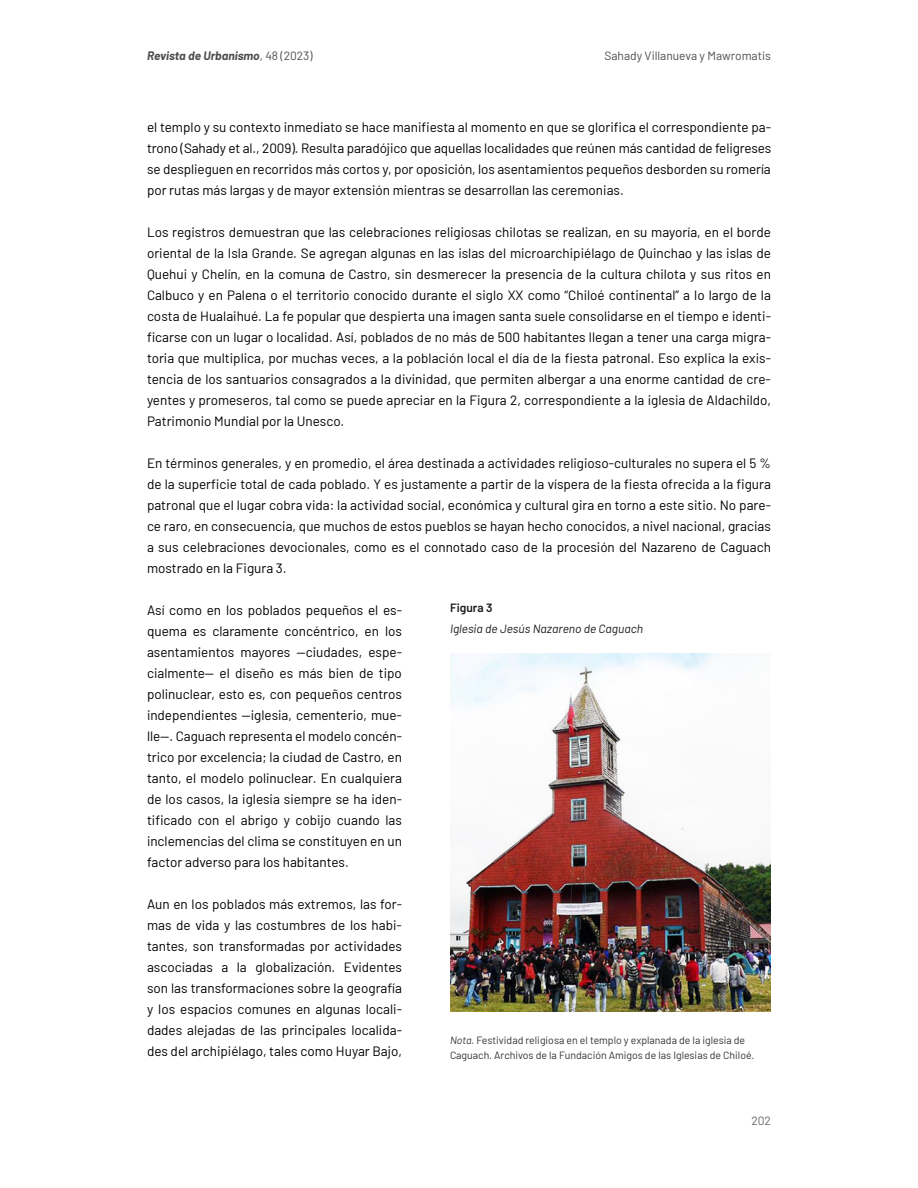
<style>
.page{position:relative;width:918px;height:1188px;background:#fff}
.page>*{position:absolute;margin:0;border:0;box-sizing:border-box;transform-origin:0 0}
.t1{font:13.5px/21px "Barlow";color:#000;text-align:justify}
.t2{font:italic 12px "Barlow";color:#1a1a1a}
.t3{font:italic 700 12px "Barlow";color:#4d4d4d}
.t4{font:12px "Barlow";color:#4d4d4d}
.t5{font:600 12px "Barlow";color:#1a1a1a}
.t6{font:12px "Barlow";color:#666}
.t7{font:10.5px/15px "Barlow";color:#333}
.s1{font-weight:400;font-style:normal}
.s2{font-style:italic}
</style>
<div class="page">
<img style="left:450px;top:654px;width:321px;height:357px">
<p class="t3" style="left:147px;top:47px;width:167px">Revista de Urbanismo<span class="s1">, 48 (2023)</span></p>
<p class="t4" style="left:604px;top:47px;width:168px">Sahady Villanueva y Mawromatis</p>
<p class="t1" style="left:147px;top:116px;width:626px">el templo y su contexto inmediato se hace manifiesta al momento en que se glorifica el correspondiente pa&shy;trono (Sahady et al., 2009). Resulta paradójico que aquellas localidades que reúnen más cantidad de feligreses se desplieguen en recorridos más cortos y, por oposición, los asentamientos pequeños desborden su romería por rutas más largas y de mayor extensión mientras se desarrollan las ceremonias.</p>
<p class="t1" style="left:147px;top:221px;width:626px">Los registros demuestran que las celebraciones religiosas chilotas se realizan, en su mayoría, en el borde oriental de la Isla Grande. Se agregan algunas en las islas del microarchipiélago de Quinchao y las islas de Quehui y Chelín, en la comuna de Castro, sin desmerecer la presencia de la cultura chilota y sus ritos en Calbuco y en Palena o el territorio conocido durante el siglo XX como “Chiloé continental” a lo largo de la costa de Hualaihué. La fe popular que despierta una imagen santa suele consolidarse en el tiempo e identi&shy;ficarse con un lugar o localidad. Así, poblados de no más de 500 habitantes llegan a tener una carga migra&shy;toria que multiplica, por muchas veces, a la población local el día de la fiesta patronal. Eso explica la exis&shy;tencia de los santuarios consagrados a la divinidad, que permiten albergar a una enorme cantidad de cre&shy;yentes y promeseros, tal como se puede apreciar en la Figura 2, correspondiente a la iglesia de Aldachildo, Patrimonio Mundial por la Unesco.</p>
<p class="t1" style="left:147px;top:452px;width:626px">En términos generales, y en promedio, el área destinada a actividades religioso-culturales no supera el 5 % de la superficie total de cada poblado. Y es justamente a partir de la víspera de la fiesta ofrecida a la figura patronal que el lugar cobra vida: la actividad social, económica y cultural gira en torno a este sitio. No pare&shy;ce raro, en consecuencia, que muchos de estos pueblos se hayan hecho conocidos, a nivel nacional, gracias a sus celebraciones devocionales, como es el connotado caso de la procesión del Nazareno de Caguach mostrado en la Figura 3.</p>
<p class="t1" style="left:147px;top:599px;width:257px">Así como en los poblados pequeños el es&shy;quema es claramente concéntrico, en los asentamientos mayores —ciudades, espe&shy;cialmente— el diseño es más bien de tipo polinuclear, esto es, con pequeños centros independientes —iglesia, cementerio, mue&shy;lle—. Caguach representa el modelo concén&shy;trico por excelencia; la ciudad de Castro, en tanto, el modelo polinuclear. En cualquiera de los casos, la iglesia siempre se ha iden&shy;tificado con el abrigo y cobijo cuando las inclemencias del clima se constituyen en un factor adverso para los habitantes.</p>
<p class="t1" style="left:147px;top:893px;width:257px">Aun en los poblados más extremos, las for&shy;mas de vida y las costumbres de los habi&shy;tantes, son transformadas por actividades ascociadas a la globalización. Evidentes son las transformaciones sobre la geografía y los espacios comunes en algunas locali&shy;dades alejadas de las principales localida&shy;des del archipiélago, tales como Huyar Bajo,</p>
<p class="t5" style="left:450px;top:599px;width:44px">Figura 3</p>
<p class="t2" style="left:450px;top:620px;width:195px">Iglesia de Jesús Nazareno de Caguach</p>
<p class="t7" style="left:450px;top:1032px;width:306px"><span class="s2">Nota.</span> Festividad religiosa en el templo y explanada de la iglesia de<br>Caguach. Archivos de la Fundación Amigos de las Iglesias de Chiloé.</p>
<p class="t6" style="left:751px;top:1112px;width:21px">202</p>
</div>
